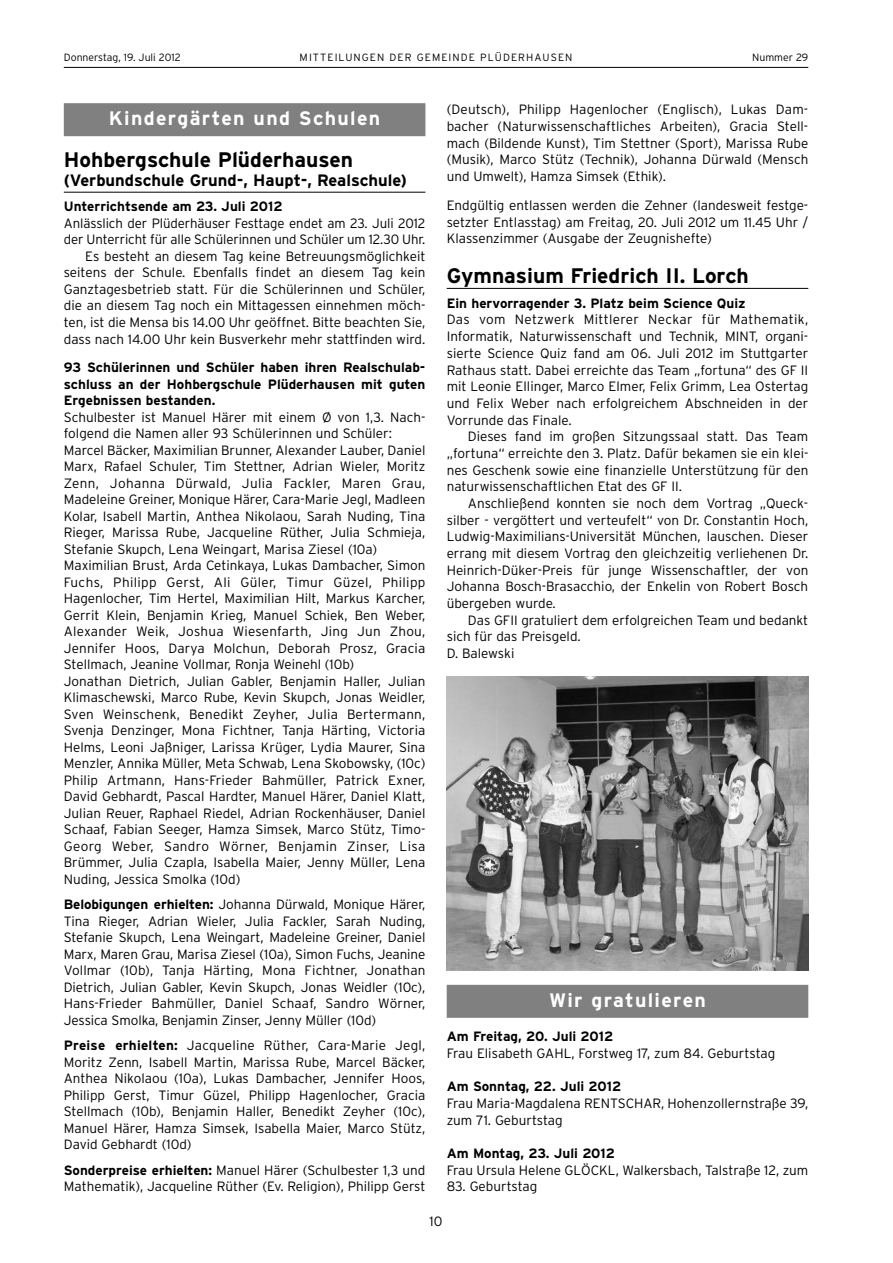
<style>
.page{position:relative;width:893px;height:1263px;background:#fff}
.page>*{position:absolute;margin:0;border:0;box-sizing:border-box;transform-origin:0 0}
.t1{font:700 21px "Interstate";color:#000}
.t2{font:700 19.5px "Interstate";letter-spacing:.07em;color:#fff}
.t3{font:700 16.5px "Interstate";color:#000}
.t4{font:300 13.5px/16.5px "Interstate";color:#000;text-align:justify}
.t5{font:700 13.5px/16.5px "Interstate";color:#000;text-align:justify}
.t6{font:300 10.5px "Interstate";letter-spacing:.105em;color:#000}
.t7{font:300 10.5px "Interstate";color:#000}
.s1{font-weight:700}
</style>
<div class="page">
<hr style="left:64px;top:67px;width:744px;height:1px;background:#000">
<div style="left:64px;top:103px;width:361px;height:33px;background:#808080"></div>
<hr style="left:64px;top:192px;width:361px;height:1px;background:#000">
<hr style="left:446px;top:288px;width:362px;height:1px;background:#000">
<div style="left:446px;top:985px;width:362px;height:33px;background:#808080"></div>
<img style="left:447px;top:676px;width:361px;height:294px">
<p class="t7" style="left:64px;top:53px;width:118px">Donnerstag, 19. Juli 2012</p>
<p class="t6" style="left:299px;top:53px;width:274px">MITTEILUNGEN DER GEMEINDE PLÜDERHAUSEN</p>
<p class="t7" style="left:752px;top:53px;width:58px">Nummer 29</p>
<h2 class="t2" style="left:109px;top:111px;width:273px">Kindergärten und Schulen</h2>
<h1 class="t1" style="left:64px;top:152px;width:291px">Hohbergschule Plüderhausen</h1>
<p class="t3" style="left:64px;top:175px;width:344px">(Verbundschule Grund-, Haupt-, Realschule)</p>
<p class="t5" style="left:64px;top:200px;width:220px">Unterrichtsende am 23. Juli 2012</p>
<p class="t4" style="left:64px;top:216px;width:363px;text-align:right">Anlässlich der Plüderhäuser Festtage endet am 23. Juli 2012 der Unterricht für alle Schülerinnen und Schüler um 12.30 Uhr.<br>Es besteht an diesem Tag keine Betreuungsmöglichkeit seitens der Schule. Ebenfalls findet an diesem Tag kein Ganztagesbetrieb statt. Für die Schülerinnen und Schüler, die an diesem Tag noch ein Mittagessen einnehmen möch&shy;ten, ist die Mensa bis 14.00 Uhr geöffnet. Bitte beachten Sie, dass nach 14.00 Uhr kein Busverkehr mehr stattfinden wird.</p>
<p class="t5" style="left:64px;top:360px;width:363px">93 Schülerinnen und Schüler haben ihren Realschulab&shy;schluss an der Hohbergschule Plüderhausen mit guten Ergebnissen bestanden.</p>
<p class="t4" style="left:64px;top:410px;width:363px;text-align:left">Schulbester ist Manuel Härer mit einem Ø von 1,3. Nach&shy;folgend die Namen aller 93 Schülerinnen und Schüler:<br>Marcel Bäcker, Maximilian Brunner, Alexander Lauber, Daniel Marx, Rafael Schuler, Tim Stettner, Adrian Wieler, Moritz Zenn, Johanna Dürwald, Julia Fackler, Maren Grau, Madeleine Greiner, Monique Härer, Cara-Marie Jegl, Madleen Kolar, Isabell Martin, Anthea Nikolaou, Sarah Nuding, Tina Rieger, Marissa Rube, Jacqueline Rüther, Julia Schmieja, Stefanie Skupch, Lena Weingart, Marisa Ziesel (10a)<br>Maximilian Brust, Arda Cetinkaya, Lukas Dambacher, Simon Fuchs, Philipp Gerst, Ali Güler, Timur Güzel, Philipp Hagenlocher, Tim Hertel, Maximilian Hilt, Markus Karcher, Gerrit Klein, Benjamin Krieg, Manuel Schiek, Ben Weber, Alexander Weik, Joshua Wiesenfarth, Jing Jun Zhou, Jennifer Hoos, Darya Molchun, Deborah Prosz, Gracia Stellmach, Jeanine Vollmar, Ronja Weinehl (10b)<br>Jonathan Dietrich, Julian Gabler, Benjamin Haller, Julian Klimaschewski, Marco Rube, Kevin Skupch, Jonas Weidler, Sven Weinschenk, Benedikt Zeyher, Julia Bertermann, Svenja Denzinger, Mona Fichtner, Tanja Härting, Victoria Helms, Leoni Jaßniger, Larissa Krüger, Lydia Maurer, Sina Menzler, Annika Müller, Meta Schwab, Lena Skobowsky, (10c)<br>Philip Artmann, Hans-Frieder Bahmüller, Patrick Exner, David Gebhardt, Pascal Hardter, Manuel Härer, Daniel Klatt, Julian Reuer, Raphael Riedel, Adrian Rockenhäuser, Daniel Schaaf, Fabian Seeger, Hamza Simsek, Marco Stütz, Timo-Georg Weber, Sandro Wörner, Benjamin Zinser, Lisa Brümmer, Julia Czapla, Isabella Maier, Jenny Müller, Lena Nuding, Jessica Smolka (10d)</p>
<p class="t4" style="left:64px;top:898px;width:363px"><span class="s1">Belobigungen erhielten:</span> Johanna Dürwald, Monique Härer, Tina Rieger, Adrian Wieler, Julia Fackler, Sarah Nuding, Stefanie Skupch, Lena Weingart, Madeleine Greiner, Daniel Marx, Maren Grau, Marisa Ziesel (10a), Simon Fuchs, Jeanine Vollmar (10b), Tanja Härting, Mona Fichtner, Jonathan Dietrich, Julian Gabler, Kevin Skupch, Jonas Weidler (10c), Hans-Frieder Bahmüller, Daniel Schaaf, Sandro Wörner, Jessica Smolka, Benjamin Zinser, Jenny Müller (10d)</p>
<p class="t4" style="left:64px;top:1039px;width:363px"><span class="s1">Preise erhielten:</span> Jacqueline Rüther, Cara-Marie Jegl, Moritz Zenn, Isabell Martin, Marissa Rube, Marcel Bäcker, Anthea Nikolaou (10a), Lukas Dambacher, Jennifer Hoos, Philipp Gerst, Timur Güzel, Philipp Hagenlocher, Gracia Stellmach (10b), Benjamin Haller, Benedikt Zeyher (10c), Manuel Härer, Hamza Simsek, Isabella Maier, Marco Stütz, David Gebhardt (10d)</p>
<p class="t4" style="left:64px;top:1163px;width:363px"><span class="s1">Sonderpreise erhielten:</span> Manuel Härer (Schulbester 1,3 und<br>Mathematik), Jacqueline Rüther (Ev. Religion), Philipp Gerst</p>
<p class="t4" style="left:446px;top:103px;width:363px">(Deutsch), Philipp Hagenlocher (Englisch), Lukas Dam&shy;bacher (Naturwissenschaftliches Arbeiten), Gracia Stell&shy;mach (Bildende Kunst), Tim Stettner (Sport), Marissa Rube (Musik), Marco Stütz (Technik), Johanna Dürwald (Mensch und Umwelt), Hamza Simsek (Ethik).</p>
<p class="t4" style="left:446px;top:198px;width:363px">Endgültig entlassen werden die Zehner (landesweit festge&shy;setzter Entlasstag) am Freitag, 20. Juli 2012 um 11.45 Uhr / Klassenzimmer (Ausgabe der Zeugnishefte)</p>
<h1 class="t1" style="left:446px;top:267px;width:304px">Gymnasium Friedrich II. Lorch</h1>
<p class="t5" style="left:446px;top:296px;width:300px">Ein hervorragender 3. Platz beim Science Quiz</p>
<p class="t4" style="left:446px;top:313px;width:363px">Das vom Netzwerk Mittlerer Neckar für Mathematik, Informatik, Naturwissenschaft und Technik, MINT, organi&shy;sierte Science Quiz fand am 06. Juli 2012 im Stuttgarter Rathaus statt. Dabei erreichte das Team „fortuna“ des GF II mit Leonie Ellinger, Marco Elmer, Felix Grimm, Lea Ostertag und Felix Weber nach erfolgreichem Abschneiden in der Vorrunde das Finale.</p>
<p class="t4" style="left:446px;top:429px;width:363px;text-indent:21px">Dieses fand im großen Sitzungssaal statt. Das Team „fortuna“ erreichte den 3. Platz. Dafür bekamen sie ein klei&shy;nes Geschenk sowie eine finanzielle Unterstützung für den naturwissenschaftlichen Etat des GF II.</p>
<p class="t4" style="left:446px;top:496px;width:363px;text-indent:21px">Anschließend konnten sie noch dem Vortrag „Queck&shy;silber - vergöttert und verteufelt“ von Dr. Constantin Hoch, Ludwig-Maximilians-Universität München, lauschen. Dieser errang mit diesem Vortrag den gleichzeitig verliehenen Dr.<br>Heinrich-Düker-Preis für junge Wissenschaftler, der von Johanna Bosch-Brasacchio, der Enkelin von Robert Bosch übergeben wurde.</p>
<p class="t4" style="left:446px;top:613px;width:363px;text-align:left;text-indent:21px">Das GFII gratuliert dem erfolgreichen Team und bedankt sich für das Preisgeld.<br>D. Balewski</p>
<h2 class="t2" style="left:549px;top:993px;width:158px">Wir gratulieren</h2>
<p class="t5" style="left:446px;top:1029px;width:168px">Am Freitag, 20. Juli 2012</p>
<p class="t4" style="left:446px;top:1046px;width:330px">Frau Elisabeth GAHL, Forstweg 17, zum 84. Geburtstag</p>
<p class="t5" style="left:446px;top:1080px;width:176px">Am Sonntag, 22. Juli 2012</p>
<p class="t4" style="left:446px;top:1096px;width:363px">Frau Maria-Magdalena RENTSCHAR, Hohenzollernstraße 39, zum 71. Geburtstag</p>
<p class="t5" style="left:446px;top:1146px;width:170px">Am Montag, 23. Juli 2012</p>
<p class="t4" style="left:446px;top:1163px;width:363px">Frau Ursula Helene GLÖCKL, Walkersbach, Talstraße 12, zum</p>
<p class="t4" style="left:446px;top:1180px;width:92px">83. Geburtstag</p>
<p class="t4" style="left:429px;top:1214px;width:14px">10</p>
</div>
